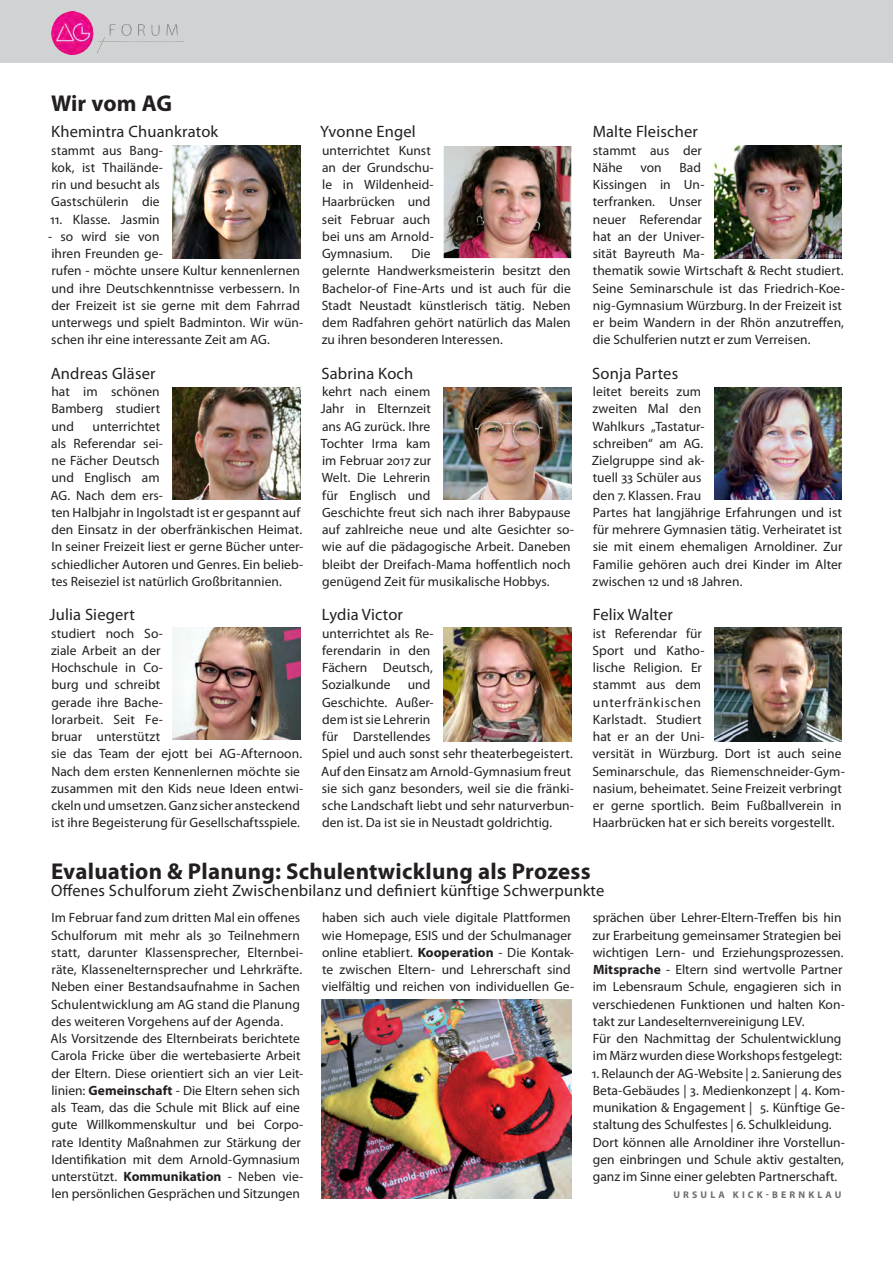
<style>
.page{position:relative;width:893px;height:1263px;background:#fff}
.page>*{position:absolute;margin:0;border:0;box-sizing:border-box;transform-origin:0 0}
.Titel_2{font:700 22.95px "Myriad Pro";letter-spacing:.01em;color:#231f20}
.Untertitel{font:16.5px "Myriad Pro";letter-spacing:.01em;color:#231f20}
.Fließtext{font:13.5px/17.2px "Myriad Pro";letter-spacing:.005em;color:#231f20}
.Autor_IN_ZEILE{font:700 9.75px "Myriad Pro";letter-spacing:.32em;color:#6c6d70}
.s1{font-weight:700}
</style>
<div class="page">
<img style="left:173px;top:146px;width:127px;height:112px">
<img style="left:444px;top:146px;width:127px;height:112px">
<img style="left:714px;top:146px;width:128px;height:112px">
<img style="left:173px;top:387px;width:127px;height:113px">
<img style="left:444px;top:387px;width:127px;height:113px">
<img style="left:714px;top:387px;width:128px;height:113px">
<img style="left:322px;top:1000px;width:249px;height:198px">
<img style="left:173px;top:627px;width:127px;height:112px">
<img style="left:444px;top:627px;width:127px;height:114px">
<img style="left:714px;top:627px;width:128px;height:114px">
<div style="left:0;top:0;width:893px;height:63px;background:#d1d2d4"></div>
<img style="left:52px;top:12px;width:132px;height:42px">
<p class="Titel_2" style="left:51px;top:89px;width:123px">Wir vom AG</p>
<p class="Untertitel" style="left:51px;top:122px;width:169px">Khemintra Chuankratok</p>
<p class="Fließtext" style="left:51px;top:141px;width:113px">stammt aus Bang&shy;kok, ist Thailände&shy;rin und besucht als<br>Gastschülerin die</p>
<p class="Fließtext" style="left:50px;top:210px;width:111px">11. Klasse. Jasmin</p>
<p class="Fließtext" style="left:48px;top:227px;width:257px">- so wird sie von<br>ihren Freunden ge-<br>rufen - möchte unsere Kultur kennenlernen und ihre Deutschkenntnisse verbessern. In der Freizeit ist sie gerne mit dem Fahrrad unterwegs und spielt Badminton. Wir wün&shy;schen ihr eine interessante Zeit am AG.</p>
<p class="Untertitel" style="left:51px;top:363px;width:106px">Andreas Gläser</p>
<p class="Fließtext" style="left:51px;top:383px;width:110px;text-align:justify">hat im schönen Bamberg studiert und</p>
<p class="Fließtext" style="left:51px;top:417px;width:254px;text-indent:42px">unterrichtet<br>als Referendar sei-<br>ne Fächer Deutsch<br>und Englisch am<br>AG. Nach dem ers-<br>ten Halbjahr in Ingolstadt ist er gespannt auf den Einsatz in der oberfränkischen Heimat.<br>In seiner Freizeit liest er gerne Bücher unter&shy;schiedlicher Autoren und Genres. Ein belieb&shy;tes Reiseziel ist natürlich Großbritannien.</p>
<p class="Untertitel" style="left:50px;top:605px;width:87px">Julia Siegert</p>
<p class="Fließtext" style="left:51px;top:624px;width:254px">studiert noch So-<br>ziale Arbeit an der<br>Hochschule in Co-<br>burg und schreibt<br>gerade ihre Bache-<br>lorarbeit. Seit Fe-<br>bruar unterstützt<br>sie das Team der ejott bei AG-Afternoon.<br>Nach dem ersten Kennenlernen möchte sie zusammen mit den Kids neue Ideen entwi&shy;ckeln und umsetzen. Ganz sicher ansteckend ist ihre Begeisterung für Gesellschaftsspiele.</p>
<p class="Untertitel" style="left:320px;top:122px;width:97px">Yvonne Engel</p>
<p class="Fließtext" style="left:322px;top:141px;width:113px">unterrichtet Kunst an der Grundschu&shy;le in Wildenheid-<br>Haarbrücken und seit Februar auch bei uns am Arnold-<br>Gymnasium.</p>
<p class="Fließtext" style="left:322px;top:245px;width:250px;text-indent:90px">Die<br>gelernte Handwerksmeisterin besitzt den Bachelor-of Fine-Arts und ist auch für die Stadt Neustadt künstlerisch tätig. Neben dem Radfahren gehört natürlich das Malen zu ihren besonderen Interessen.</p>
<p class="Untertitel" style="left:321px;top:363px;width:93px">Sabrina Koch</p>
<p class="Fließtext" style="left:321px;top:383px;width:255px">kehrt nach einem<br>Jahr in Elternzeit<br>ans AG zurück. Ihre<br>Tochter Irma kam<br>im Februar 2017 zur<br>Welt. Die Lehrerin<br>für Englisch und<br>Geschichte freut sich nach ihrer Babypause auf zahlreiche neue und alte Gesichter so&shy;wie auf die pädagogische Arbeit. Daneben bleibt der Dreifach-Mama hoffentlich noch genügend Zeit für musikalische Hobbys.</p>
<p class="Untertitel" style="left:322px;top:605px;width:83px">Lydia Victor</p>
<p class="Fließtext" style="left:322px;top:624px;width:114px">unterrichtet als Re&shy;ferendarin in den<br>Fächern Deutsch,<br>Sozialkunde</p>
<p class="Fließtext" style="left:321px;top:676px;width:254px;text-indent:86px">und<br>Geschichte. Außer-<br>dem ist sie Lehrerin<br>für Darstellendes<br>Spiel und auch sonst sehr theaterbegeistert.<br>Auf den Einsatz am Arnold-Gymnasium freut sie sich ganz besonders, weil sie die fränki&shy;sche Landschaft liebt und sehr naturverbun&shy;den ist. Da ist sie in Neustadt goldrichtig.</p>
<p class="Untertitel" style="left:593px;top:122px;width:107px">Malte Fleischer</p>
<p class="Fließtext" style="left:593px;top:141px;width:111px">stammt aus der<br>Nähe</p>
<p class="Fließtext" style="left:592px;top:158px;width:254px;text-indent:87px">Bad<br>Kissingen in Un-<br>terfranken. Unser<br>neuer Referendar<br>hat an der Univer-<br>sität Bayreuth Ma-<br>thematik sowie Wirtschaft &amp; Recht studiert.<br>Seine Seminarschule ist das Friedrich-Koe&shy;nig-Gymnasium Würzburg. In der Freizeit ist er beim Wandern in der Rhön anzutreffen, die Schulferien nutzt er zum Verreisen.</p>
<p class="Fließtext" style="left:640px;top:158px;width:23px">von</p>
<p class="Untertitel" style="left:592px;top:363px;width:87px">Sonja Partes</p>
<p class="Fließtext" style="left:592px;top:383px;width:252px">leitet bereits zum<br>zweiten Mal den<br>Wahlkurs „Tastatur-<br>schreiben“ am AG.<br>Zielgruppe sind ak-<br>tuell 33 Schüler aus<br>den 7. Klassen. Frau<br>Partes hat langjährige Erfahrungen und ist für mehrere Gymnasien tätig. Verheiratet ist sie mit einem ehemaligen Arnoldiner. Zur<br>Familie gehören auch drei Kinder im Alter zwischen 12 und 18 Jahren.</p>
<p class="Untertitel" style="left:593px;top:605px;width:82px">Felix Walter</p>
<p class="Fließtext" style="left:592px;top:624px;width:254px">ist Referendar für<br>Sport und Katho-<br>lische Religion. Er<br>stammt aus dem<br>unterfränkischen<br>Karlstadt. Studiert<br>hat er an der Uni-<br>versität in Würzburg. Dort ist auch seine<br>Seminarschule, das Riemenschneider-Gym&shy;nasium, beheimatet. Seine Freizeit verbringt er gerne sportlich. Beim Fußballverein in<br>Haarbrücken hat er sich bereits vorgestellt.</p>
<p class="Titel_2" style="left:51px;top:856px;width:541px">Evaluation &amp; Planung: Schulentwicklung als Prozess</p>
<p class="Untertitel" style="left:51px;top:881px;width:555px">Offenes Schulforum zieht Zwischenbilanz und definiert künftige Schwerpunkte</p>
<p class="Fließtext" style="left:51px;top:909px;width:254px">Im Februar fand zum dritten Mal ein offenes Schulforum mit mehr als 30 Teilnehmern statt, darunter Klassensprecher, Elternbei&shy;räte, Klassenelternsprecher und Lehrkräfte.<br>Neben einer Bestandsaufnahme in Sachen Schulentwicklung am AG stand die Planung des weiteren Vorgehens auf der Agenda.</p>
<p class="Fließtext" style="left:51px;top:1030px;width:254px">Als Vorsitzende des Elternbeirats berichtete Carola Fricke über die wertebasierte Arbeit der Eltern. Diese orientiert sich an vier Leit&shy;linien: <span class="s1">Gemeinschaft</span> - Die Eltern sehen sich als Team, das die Schule mit Blick auf eine gute Willkommenskultur und bei Corpo&shy;rate Identity Maßnahmen zur Stärkung der Identifikation mit dem Arnold-Gymnasium unterstützt. <span class="s1">Kommunikation</span> - Neben vie&shy;len persönlichen Gesprächen und Sitzungen</p>
<p class="Fließtext" style="left:322px;top:909px;width:254px">haben sich auch viele digitale Plattformen wie Homepage, ESIS und der Schulmanager online etabliert. <span class="s1">Kooperation</span> - Die Kontak&shy;te zwischen Eltern- und Lehrerschaft sind vielfältig und reichen von individuellen Ge-</p>
<p class="Fließtext" style="left:592px;top:909px;width:254px">sprächen über Lehrer-Eltern-Treffen bis hin zur Erarbeitung gemeinsamer Strategien bei wichtigen Lern- und Erziehungsprozessen.<br><span class="s1">Mitsprache</span> - Eltern sind wertvolle Partner im Lebensraum Schule, engagieren sich in verschiedenen Funktionen und halten Kon&shy;takt zur Landeselternvereinigung LEV.</p>
<p class="Fließtext" style="left:593px;top:1030px;width:251px">Für den Nachmittag der Schulentwicklung im März wurden diese Workshops festgelegt:</p>
<p class="Fließtext" style="left:592px;top:1064px;width:255px">1. Relaunch der AG-Website | 2. Sanierung des Beta-Gebäudes | 3. Medienkonzept | 4. Kom&shy;munikation &amp; Engagement | 5. Künftige Ge&shy;staltung des Schulfestes | 6. Schulkleidung.</p>
<p class="Fließtext" style="left:593px;top:1133px;width:254px;text-align:justify">Dort können alle Arnoldiner ihre Vorstellun&shy;gen einbringen und Schule aktiv gestalten, ganz im Sinne einer gelebten Partnerschaft.</p>
<p class="Autor_IN_ZEILE" style="left:673px;top:1189px;width:169px">URSULA KICK-BERNKLAU</p>
</div>
